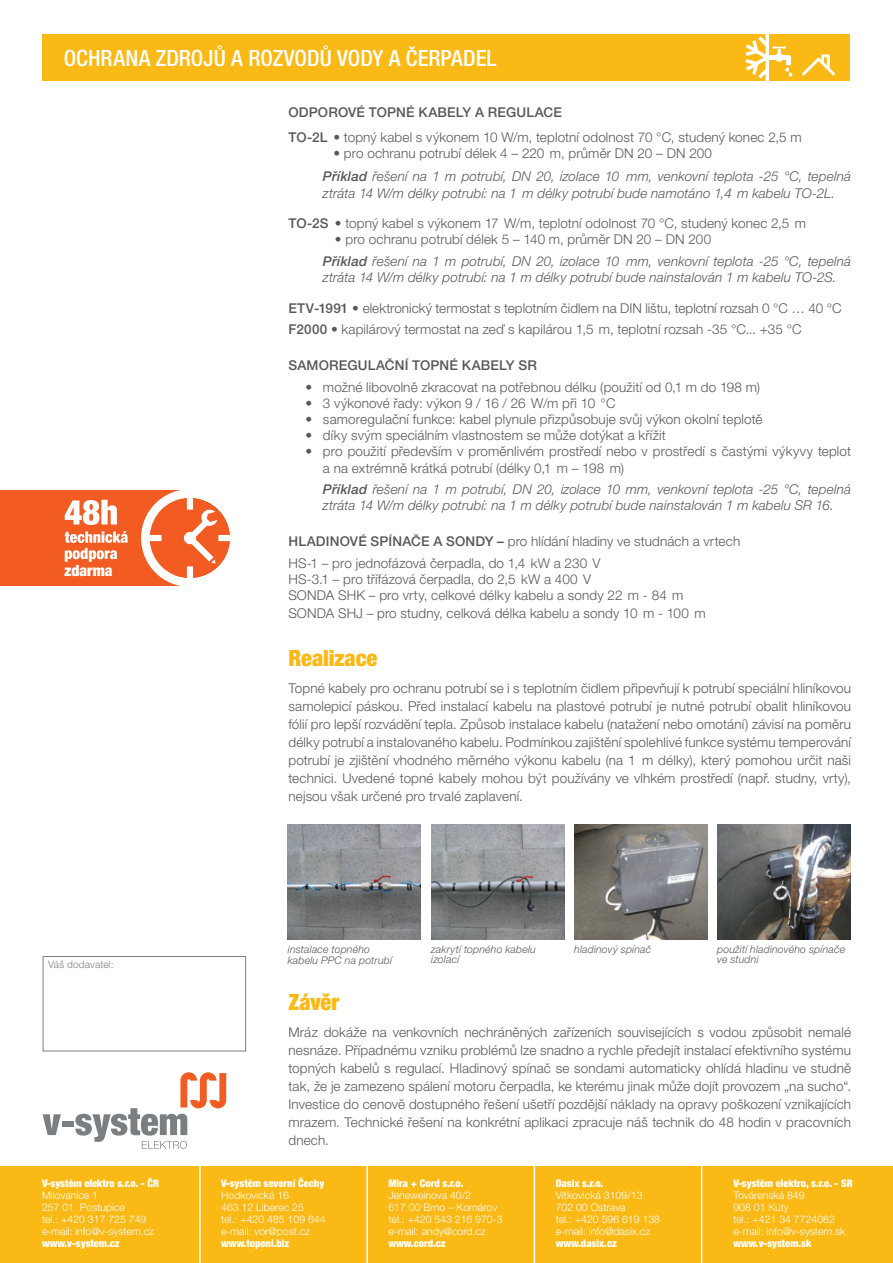
<style>
.page{position:relative;width:893px;height:1263px;background:#fff}
.page>*{position:absolute;margin:0;border:0;box-sizing:border-box;transform-origin:0 0}
.t1{font:500 condensed 22.5px "Helvetica Neue CE";color:#fff}
.t2{font:900 condensed 22.5px "Helvetica Neue CE";letter-spacing:-.005em;color:#fbb915}
.t3{font:900 condensed 15.6px "Helvetica Neue CE";letter-spacing:-.005em;color:#fff}
.t4{font:300 13.5px/18px "Helvetica Neue CE";letter-spacing:.01em;color:#57585a}
.t5{font:italic 300 13.5px/23.4px "Helvetica Neue CE";letter-spacing:.01em;color:#57585a}
.t6{font:500 13.5px "Helvetica Neue CE";letter-spacing:.01em;color:#57585a}
.t7{font:300 10.5px/12px "Helvetica Neue CE";color:#fff}
.t8{font:900 condensed 10.5px "Helvetica Neue CE";color:#fff}
.t9{font:italic 300 10.5px/10.5px "Helvetica Neue CE";letter-spacing:.015em;color:#57585a}
.t10{font:300 10.2px "Helvetica Neue CE";letter-spacing:.015em;color:#7c7f82}
.s1{font-weight:500}
.s2{font-weight:500;font-style:normal}
.s3{font-style:normal}
</style>
<div class="page">
<div style="left:0;top:1166px;width:893px;height:97px;background:#fbb915"></div>
<hr style="left:199px;top:1164px;width:2px;height:99px;background:#fff">
<hr style="left:366px;top:1163px;width:2px;height:100px;background:#fff">
<hr style="left:534px;top:1164px;width:1px;height:99px;background:#fff">
<hr style="left:701px;top:1164px;width:1px;height:99px;background:#fff">
<div style="left:43px;top:956px;width:203px;height:95px;border:1px solid #7c7f82"></div>
<svg style="left:0;top:490px;width:230px;height:96px"></svg>
<svg style="left:43px;top:1114px;width:18px;height:21px"></svg>
<div style="left:62px;top:1121px;width:12px;height:6px;background:#7c7f82"></div>
<svg style="left:75px;top:1072px;width:151px;height:77px"></svg>
<div style="left:43px;top:34px;width:807px;height:47px;background:#fbb915"></div>
<svg style="left:802px;top:54px;width:33px;height:22px"></svg>
<svg style="left:746px;top:34px;width:46px;height:47px"></svg>
<img style="left:431px;top:824px;width:133px;height:116px">
<img style="left:574px;top:824px;width:133px;height:116px">
<img style="left:718px;top:824px;width:132px;height:116px">
<img style="left:288px;top:824px;width:133px;height:116px">
<h1 class="t1" style="left:64px;top:50px;width:434px">OCHRANA ZDROJŮ A ROZVODŮ VODY A ČERPADEL</h1>
<p class="t4" style="left:288px;top:101px;width:515px;line-height:24.6px"><span class="s1">ODPOROVÉ TOPNÉ KABELY A REGULACE<br>TO-2L •</span> topný kabel s výkonem 10 W/m, teplotní odolnost 70 °C, studený konec 2,5 m</p>
<p class="t5" style="left:323px;top:143px;width:530px;text-indent:10px"><span class="s2">•</span> <span class="s3">pro ochranu potrubí délek 4 – 220 m, průměr DN 20 – DN 200<br></span><span class="s1">Příklad</span> řešení na 1 m potrubí, DN 20, izolace 10 mm, venkovní teplota -25 °C, tepelná</p>
<p class="t5" style="left:323px;top:182px;width:514px">ztráta 14 W/m délky potrubí: na 1 m délky potrubí bude namotáno 1,4 m kabelu TO-2L.</p>
<p class="t4" style="left:288px;top:215px;width:519px"><span class="s1">TO-2S •</span> topný kabel s výkonem 17 W/m, teplotní odolnost 70 °C, studený konec 2,5 m</p>
<p class="t5" style="left:323px;top:230px;width:530px;line-height:21.6px;text-indent:12px"><span class="s2">•</span> <span class="s3">pro ochranu potrubí délek 5 – 140 m, průměr DN 20 – DN 200<br></span><span class="s1">Příklad</span> řešení na 1 m potrubí, DN 20, izolace 10 mm, venkovní teplota -25 °C, tepelná</p>
<p class="t5" style="left:323px;top:267px;width:515px">ztráta 14 W/m délky potrubí: na 1 m délky potrubí bude nainstalován 1 m kabelu TO-2S.</p>
<p class="t4" style="left:288px;top:298px;width:555px;line-height:21.6px"><span class="s1">ETV-1991 •</span> elektronický termostat s teplotním čidlem na DIN lištu, teplotní rozsah 0 °C … 40 °C<br><span class="s1">F2000 •</span> kapilárový termostat na zeď s kapilárou 1,5 m, teplotní rozsah -35 °C... +35 °C</p>
<p class="t6" style="left:288px;top:360px;width:250px">SAMOREGULAČNÍ TOPNÉ KABELY SR</p>
<p class="t4" style="left:305px;top:379px;width:456px">• možné libovolně zkracovat na potřebnou délku (použití od 0,1 m do 198 m)</p>
<p class="t4" style="left:305px;top:395px;width:311px">• 3 výkonové řady: výkon 9 / 16 / 26 W/m při 10 °C</p>
<p class="t4" style="left:305px;top:411px;width:458px">• samoregulační funkce: kabel plynule přizpůsobuje svůj výkon okolní teplotě</p>
<p class="t4" style="left:305px;top:428px;width:362px">• díky svým speciálním vlastnostem se může dotýkat a křížit</p>
<p class="t4" style="left:323px;top:445px;width:530px;line-height:16.2px;text-indent:-17px">• pro použití především v proměnlivém prostředí nebo v prostředí s častými výkyvy teplot a na extrémně krátká potrubí (délky 0,1 m – 198 m)</p>
<p class="t5" style="left:323px;top:482px;width:530px;line-height:16.2px"><span class="s1">Příklad</span> řešení na 1 m potrubí, DN 20, izolace 10 mm, venkovní teplota -25 °C, tepelná ztráta 14 W/m délky potrubí: na 1 m délky potrubí bude nainstalován 1 m kabelu SR 16.</p>
<p class="t4" style="left:288px;top:532px;width:453px;line-height:21.6px"><span class="s1">HLADINOVÉ SPÍNAČE A SONDY –</span> pro hlídání hladiny ve studnách a vrtech<br>HS-1 – pro jednofázová čerpadla, do 1,4 kW a 230 V</p>
<p class="t4" style="left:288px;top:572px;width:397px;line-height:16.2px">HS-3.1 – pro třífázová čerpadla, do 2,5 kW a 400 V<br>SONDA SHK – pro vrty, celkové délky kabelu a sondy 22 m - 84 m</p>
<p class="t4" style="left:288px;top:605px;width:419px">SONDA SHJ – pro studny, celková délka kabelu a sondy 10 m - 100 m</p>
<h1 class="t2" style="left:288px;top:650px;width:90px">Realizace</h1>
<p class="t4" style="left:288px;top:680px;width:564px;text-align:justify">Topné kabely pro ochranu potrubí se i s teplotním čidlem připevňují k potrubí speciální hliníkovou samolepicí páskou. Před instalací kabelu na plastové potrubí je nutné potrubí obalit hliníkovou fólií pro lepší rozvádění tepla. Způsob instalace kabelu (natažení nebo omotání) závisí na poměru délky potrubí a instalovaného kabelu. Podmínkou zajištění spolehlivé funkce systému temperování potrubí je zjištění vhodného měrného výkonu kabelu (na 1 m délky), který pomohou určit naši technici. Uvedené topné kabely mohou být používány ve vlhkém prostředí (např. studny, vrty), nejsou však určené pro trvalé zaplavení.</p>
<p class="t3" style="left:65px;top:565px;width:49px">zdarma</p>
<p class="t10" style="left:48px;top:961px;width:67px">Váš dodavatel:</p>
<p class="t8" style="left:42px;top:1179px;width:119px">V-systém elektro s.r.o. - ČR</p>
<p class="t7" style="left:42px;top:1190px;width:114px">Milovanice 1<br>257 01 Postupice<br>tel.: +420 317 725 749 e-mail: info@v-system.cz</p>
<p class="t8" style="left:42px;top:1239px;width:79px">www.v-system.cz</p>
<p class="t9" style="left:288px;top:944px;width:106px;line-height:11.2px">instalace topného kabelu PPC na potrubí</p>
<p class="t9" style="left:431px;top:944px;width:106px">zakrytí topného kabelu izolací</p>
<p class="t9" style="left:574px;top:944px;width:79px">hladinový spínač</p>
<p class="t9" style="left:717px;top:944px;width:129px">použití hladinového spínače ve studni</p>
<h1 class="t2" style="left:288px;top:993px;width:52px">Závěr</h1>
<p class="t4" style="left:288px;top:1024px;width:564px;text-align:justify">Mráz dokáže na venkovních nechráněných zařízeních souvisejících s vodou způsobit nemalé nesnáze. Případnému vzniku problémů lze snadno a rychle předejít instalací efektivního systému topných kabelů s regulací. Hladinový spínač se sondami automaticky ohlídá hladinu ve studně tak, že je zamezeno spálení motoru čerpadla, ke kterému jinak může dojít provozem „na sucho“.<br>Investice do cenově dostupného řešení ušetří pozdější náklady na opravy poškození vznikajících mrazem. Technické řešení na konkrétní aplikaci zpracuje náš technik do 48 hodin v pracovních dnech.</p>
<p class="t8" style="left:221px;top:1179px;width:104px">V-systém severní Čechy</p>
<p class="t7" style="left:221px;top:1190px;width:106px">Hodkovická 16<br>463 12 Liberec 25<br>tel.: +420 485 109 644 e-mail: vor@post.cz</p>
<p class="t8" style="left:221px;top:1239px;width:70px">www.topeni.biz</p>
<p class="t8" style="left:388px;top:1179px;width:77px">Mira + Cord s.r.o.</p>
<p class="t7" style="left:388px;top:1190px;width:116px">Jeneweinova 40/2<br>617 00 Brno – Komárov tel.: +420 543 216 970-3 e-mail: andy@cord.cz</p>
<p class="t8" style="left:388px;top:1239px;width:59px">www.cord.cz</p>
<p class="t8" style="left:556px;top:1179px;width:49px">Dasix s.r.o.</p>
<p class="t7" style="left:556px;top:1190px;width:106px">Vítkovická 3109/13<br>702 00 Ostrava<br>tel.: +420 596 619 138 e-mail: info@dasix.cz</p>
<p class="t8" style="left:556px;top:1239px;width:63px">www.dasix.cz</p>
<p class="t8" style="left:733px;top:1179px;width:121px">V-systém elektro, s.r.o. - SR</p>
<p class="t7" style="left:733px;top:1190px;width:114px">Továrenská 849<br>908 01 Kúty<br>tel.: +421 34 7724082 e-mail: info@v-system.sk</p>
<p class="t8" style="left:733px;top:1239px;width:79px">www.v-system.sk</p>
</div>
